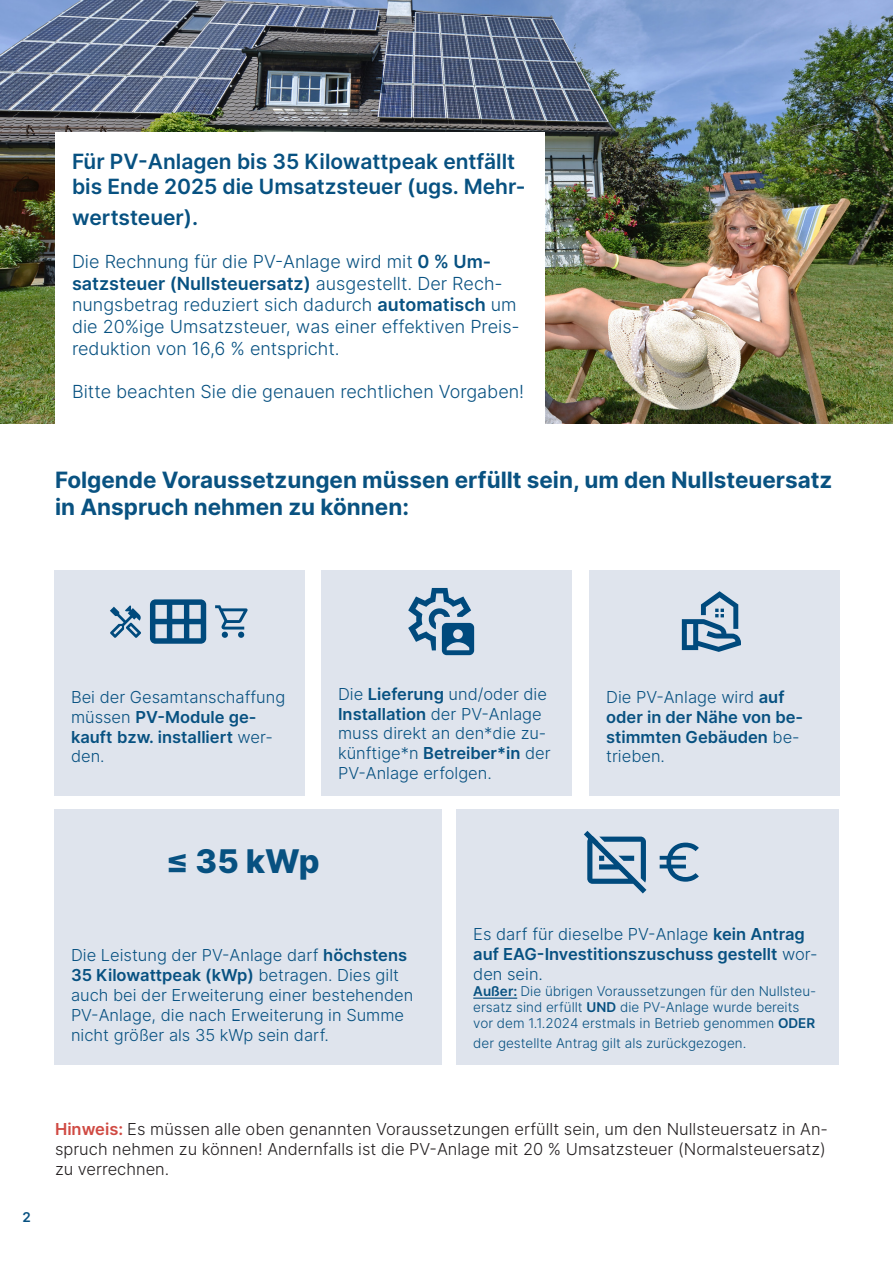
<style>
.page{position:relative;width:893px;height:1263px;background:#fff}
.page>*{position:absolute;margin:0;border:0;box-sizing:border-box;transform-origin:0 0}
.t1{font:800 32.7px "Inter";color:#075181}
.t2{font:700 22.5px/27px "Inter";color:#095281}
.t3{font:600 21px/25.2px "Inter";color:#075181}
.t4{font:300 18px/21.6px "Inter";color:#075181}
.t5{font:300 16.5px/19.8px "Inter";color:#075181}
.t6{font:300 16.5px/19.8px "Inter";color:#231f20}
.t7{font:600 16.5px/19.8px "Inter";color:#075181}
.t8{font:300 13.5px/16.2px "Inter";color:#075181}
.t9{font:600 13.5px "Inter";color:#075181}
.s1{font-weight:600}
.s2{font-weight:300}
.s3{font-weight:600;color:#d04a43}
</style>
<div class="page">
<img style="left:0;top:0;width:893px;height:423px">
<div style="left:55px;top:132px;width:489px;height:299px;background:#fff"></div>
<div style="left:54px;top:571px;width:251px;height:225px;background:#dfe4ed"></div>
<div style="left:54px;top:809px;width:387px;height:256px;background:#dfe4ed"></div>
<div style="left:589px;top:571px;width:251px;height:225px;background:#dfe4ed"></div>
<div style="left:321px;top:571px;width:251px;height:225px;background:#dfe4ed"></div>
<div style="left:456px;top:809px;width:383px;height:256px;background:#dfe4ed"></div>
<hr style="left:473px;top:997px;width:44px;height:2px;background:#075181">
<svg style="left:150px;top:599px;width:56px;height:45px"></svg>
<svg style="left:110px;top:605px;width:31px;height:33px"></svg>
<svg style="left:215px;top:605px;width:33px;height:33px"></svg>
<svg style="left:682px;top:591px;width:59px;height:61px"></svg>
<svg style="left:408px;top:588px;width:66px;height:67px"></svg>
<svg style="left:660px;top:843px;width:39px;height:39px"></svg>
<svg style="left:584px;top:831px;width:62px;height:62px"></svg>
<p class="t3" style="left:72px;top:148px;width:455px">Für PV-Anlagen bis 35 Kilowattpeak entfällt bis Ende 2025 die Umsatzsteuer (ugs. Mehr-</p>
<p class="t3" style="left:72px;top:204px;width:128px">wertsteuer).</p>
<p class="t4" style="left:72px;top:251px;width:449px">Die Rechnung für die PV-Anlage wird mit <span class="s1">0 % Um&shy;satzsteuer (Nullsteuersatz)</span> ausgestellt. Der Rech&shy;nungsbetrag reduziert sich dadurch <span class="s1">automatisch</span> um die 20%ige Umsatzsteuer, was einer effektiven Preis&shy;reduktion von 16,6 % entspricht.</p>
<p class="t4" style="left:72px;top:380px;width:454px">Bitte beachten Sie die genauen rechtlichen Vorgaben!</p>
<p class="t2" style="left:55px;top:466px;width:779px">Folgende Voraussetzungen müssen erfüllt sein, um den Nullsteuersatz in Anspruch nehmen zu können:</p>
<p class="t5" style="left:71px;top:687px;width:216px">Bei der Gesamtanschaffung müssen <span class="s1">PV-Module ge&shy;kauft bzw. installiert</span> wer&shy;den.</p>
<p class="t5" style="left:338px;top:684px;width:214px">Die <span class="s1">Lieferung</span> und/oder die<br><span class="s1">Installation</span> der PV-Anlage muss direkt an den*die zu&shy;künftige*n <span class="s1">Betreiber*in</span> der<br>PV-Anlage erfolgen.</p>
<p class="t1" style="left:166px;top:837px;width:155px">≤ 35 kWp</p>
<p class="t7" style="left:606px;top:687px;width:199px"><span class="s2">Die PV-Anlage wird</span> auf oder in der Nähe von be&shy;stimmten Gebäuden <span class="s2">be&shy;trieben.</span></p>
<p class="t5" style="left:71px;top:945px;width:344px">Die Leistung der PV-Anlage darf <span class="s1">höchstens 35 Kilowattpeak (kWp)</span> betragen. Dies gilt auch bei der Erweiterung einer bestehenden PV-Anlage, die nach Erweiterung in Summe nicht größer als 35 kWp sein darf.</p>
<p class="t7" style="left:473px;top:924px;width:346px"><span class="s2">Es darf für dieselbe PV-Anlage</span> kein Antrag auf EAG-Investitionszuschuss gestellt <span class="s2">wor&shy;den sein.</span></p>
<p class="t8" style="left:473px;top:983px;width:345px"><span class="s1">Außer:</span> Die übrigen Voraussetzungen für den Nullsteu&shy;ersatz sind erfüllt <span class="s1">UND</span> die PV-Anlage wurde bereits vor dem 1.1.2024 erstmals in Betrieb genommen <span class="s1">ODER</span></p>
<p class="t8" style="left:473px;top:1035px;width:274px">der gestellte Antrag gilt als zurückgezogen.</p>
<p class="t9" style="left:22px;top:1207px;width:10px">2</p>
<p class="t6" style="left:55px;top:1119px;width:774px"><span class="s3">Hinweis:</span> Es müssen alle oben genannten Voraussetzungen erfüllt sein, um den Nullsteuersatz in An&shy;spruch nehmen zu können! Andernfalls ist die PV-Anlage mit 20 % Umsatzsteuer (Normalsteuersatz) zu verrechnen.</p>
</div>
